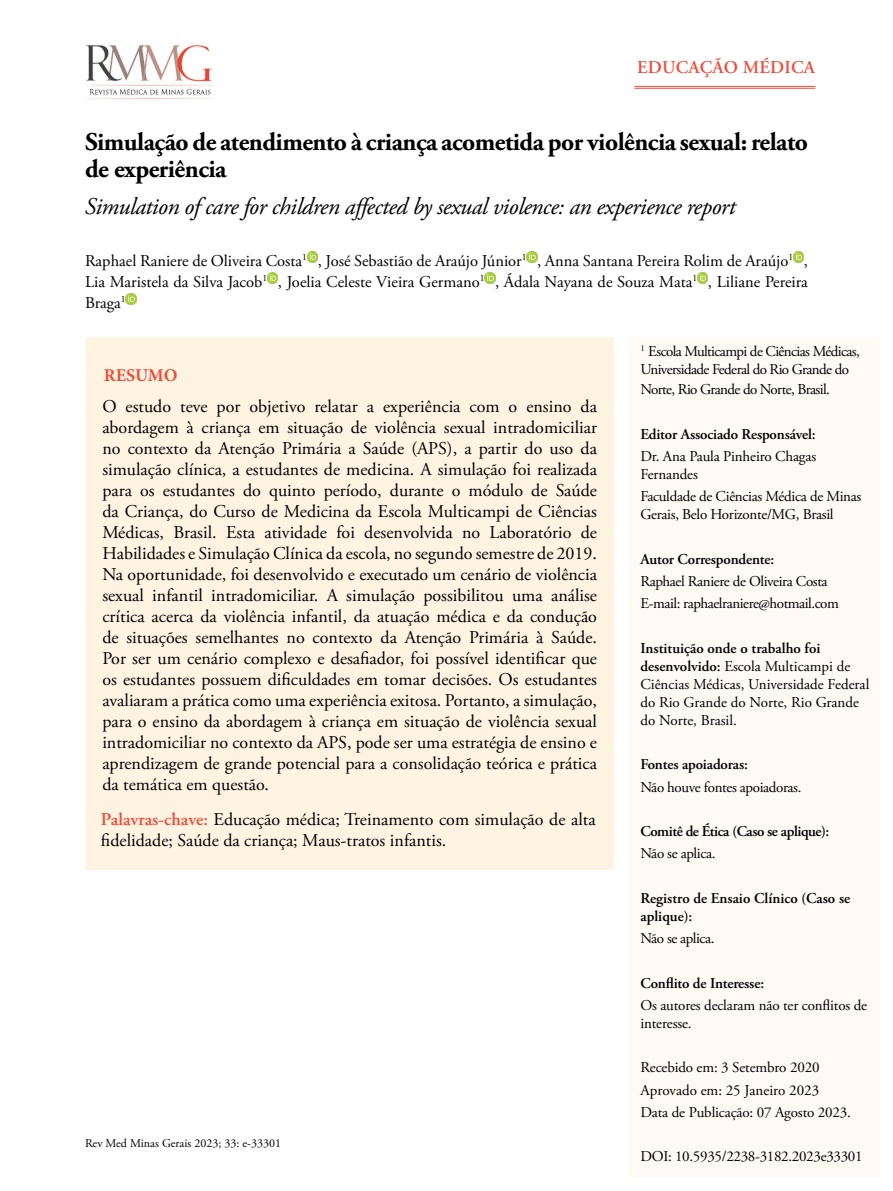
<style>
.page{position:relative;width:893px;height:1191px;background:#fff}
.page>*{position:absolute;margin:0;border:0;box-sizing:border-box;transform-origin:0 0}
.Título_Português{font:700 25.5px/27px "Adobe Garamond Pro";letter-spacing:-.02em;color:#000}
.Título_em_Inglês{font:italic 24px "Adobe Garamond Pro";letter-spacing:-.02em;color:#000}
.Resumo_Abstract{font:18px/21px "Adobe Garamond Pro";color:#000;text-align:justify}
.Palavras-chave_Keywo{font:18px/21px "Adobe Garamond Pro";color:#000}
.Seção{font:600 18px "Adobe Garamond Pro";letter-spacing:.015em;color:#f04e3d}
.Tópico_Resumo{font:700 18px "Minion Pro";letter-spacing:-.005em;color:#f04e3d}
.Autores{font:16.5px/21px "Adobe Garamond Pro";color:#000;text-align:justify}
.Afiliações{font:15px/22.2px "Adobe Garamond Pro";letter-spacing:-.02em;color:#000}
.Afiliações-2{font:15px/18px "Adobe Garamond Pro";color:#000}
.Afiliações-3{font:15px/18px "Adobe Garamond Pro";letter-spacing:-.04em;color:#000}
.Afiliações-4{font:600 15px/22.2px "Adobe Garamond Pro";letter-spacing:-.01em;color:#000}
.Afiliações-5{font:600 15px/22.2px "Adobe Garamond Pro";letter-spacing:-.03em;color:#000}
.t1{font:12px "Adobe Garamond Pro";color:#000101}
.s1{font-weight:600;color:#f04e3d}
.s2{font-weight:400}
.s3{font-weight:600}
</style>
<div class="page">
<svg style="left:307px;top:252px;width:11px;height:10px"></svg>
<svg style="left:527px;top:252px;width:10px;height:10px"></svg>
<svg style="left:793px;top:252px;width:11px;height:10px"></svg>
<svg style="left:267px;top:273px;width:11px;height:10px"></svg>
<svg style="left:484px;top:273px;width:11px;height:10px"></svg>
<svg style="left:697px;top:273px;width:11px;height:10px"></svg>
<svg style="left:126px;top:294px;width:10px;height:10px"></svg>
<div style="left:86px;top:337px;width:527px;height:533px;background:#fff3e1"></div>
<div style="left:629px;top:337px;width:250px;height:840px;background:#fffaf4"></div>
<hr style="left:634px;top:86px;width:181px;height:1px;background:#f04e3d">
<hr style="left:634px;top:88px;width:181px;height:1px;background:#f04e3d">
<img style="left:86px;top:45px;width:126px;height:54px">
<p class="Seção" style="left:637px;top:57px;width:180px">EDUCAÇÃO MÉDICA</p>
<p class="Título_Português" style="left:85px;top:129px;width:724px">Simulação de atendimento à criança acometida por violência sexual: relato de experiência</p>
<p class="Título_em_Inglês" style="left:85px;top:192px;width:652px">Simulation of care for children affected by sexual violence: an experience report</p>
<p class="Autores" style="left:85px;top:250px;width:724px">Raphael Raniere de Oliveira Costa<sup>1</sup> , José Sebastião de Araújo Júnior<sup>1</sup> , Anna Santana Pereira Rolim de Araújo<sup>1</sup> , Lia Maristela da Silva Jacob<sup>1</sup> , Joelia Celeste Vieira Germano<sup>1</sup> , Ádala Nayana de Souza Mata<sup>1</sup> , Liliane Pereira Braga<sup>1</sup></p>
<p class="Tópico_Resumo" style="left:104px;top:362px;width:75px">RESUMO</p>
<p class="Resumo_Abstract" style="left:102px;top:396px;width:496px">O estudo teve por objetivo relatar a experiência com o ensino da abordagem à criança em situação de violência sexual intradomiciliar no contexto da Atenção Primária a Saúde (APS), a partir do uso da simulação clínica, a estudantes de medicina. A simulação foi realizada para os estudantes do quinto período, durante o módulo de Saúde da Criança, do Curso de Medicina da Escola Multicampi de Ciências Médicas, Brasil. Esta atividade foi desenvolvida no Laboratório de Habilidades e Simulação Clínica da escola, no segundo semestre de 2019.<br>Na oportunidade, foi desenvolvido e executado um cenário de violência sexual infantil intradomiciliar. A simulação possibilitou uma análise crítica acerca da violência infantil, da atuação médica e da condução de situações semelhantes no contexto da Atenção Primária à Saúde.<br>Por ser um cenário complexo e desafiador, foi possível identificar que os estudantes possuem dificuldades em tomar decisões. Os estudantes avaliaram a prática como uma experiência exitosa. Portanto, a simulação, para o ensino da abordagem à criança em situação de violência sexual intradomiciliar no contexto da APS, pode ser uma estratégia de ensino e aprendizagem de grande potencial para a consolidação teórica e prática da temática em questão.</p>
<p class="Palavras-chave_Keywo" style="left:101px;top:809px;width:496px"><span class="s1">Palavras-chave:</span> Educação médica; Treinamento com simulação de alta fidelidade; Saúde da criança; Maus-tratos infantis.</p>
<p class="t1" style="left:85px;top:1135px;width:197px">Rev Med Minas Gerais 2023; 33: e-33301</p>
<p class="Afiliações-3" style="left:640px;top:342px;width:221px"><sup>1</sup> Escola Multicampi de Ciências Médicas,<br>Universidade Federal do Rio Grande do</p>
<p class="Afiliações-3" style="left:640px;top:381px;width:191px">Norte, Rio Grande do Norte, Brasil.</p>
<p class="Afiliações-4" style="left:640px;top:423px;width:177px">Editor Associado Responsável:<br><span class="s2">Dr. Ana Paula Pinheiro Chagas</span></p>
<p class="Afiliações" style="left:640px;top:463px;width:222px">Fernandes<br>Faculdade de Ciências Médica de Minas</p>
<p class="Afiliações" style="left:640px;top:504px;width:195px">Gerais, Belo Horizonte/MG, Brasil</p>
<p class="Afiliações" style="left:640px;top:548px;width:200px"><span class="s3">Autor Correspondente:<br></span>Raphael Raniere de Oliveira Costa<br>E-mail: raphaelraniere@hotmail.com</p>
<p class="Afiliações-2" style="left:640px;top:639px;width:230px"><span class="s3">Instituição onde o trabalho foi desenvolvido:</span> Escola Multicampi de<br>Ciências Médicas, Universidade Federal do Rio Grande do Norte, Rio Grande do Norte, Brasil.</p>
<p class="Afiliações" style="left:640px;top:754px;width:163px"><span class="s3">Fontes apoiadoras:<br></span>Não houve fontes apoiadoras.</p>
<p class="Afiliações-5" style="left:640px;top:820px;width:190px">Comitê de Ética (Caso se aplique):<br><span class="s2">Não se aplica.</span></p>
<p class="Afiliações-4" style="left:640px;top:889px;width:211px;line-height:18px">Registro de Ensaio Clínico (Caso se aplique):</p>
<p class="Afiliações" style="left:640px;top:927px;width:76px">Não se aplica.</p>
<p class="Afiliações" style="left:640px;top:972px;width:228px"><span class="s3">Conflito de Interesse:<br></span>Os autores declaram não ter conflitos de</p>
<p class="Afiliações" style="left:640px;top:1012px;width:53px">interesse.</p>
<p class="Afiliações" style="left:640px;top:1057px;width:212px">Recebido em: 3 Setembro 2020<br>Aprovado em: 25 Janeiro 2023<br>Data de Publicação: 07 Agosto 2023.</p>
<p class="Afiliações" style="left:640px;top:1146px;width:224px">DOI: 10.5935/2238-3182.2023e33301</p>
</div>
